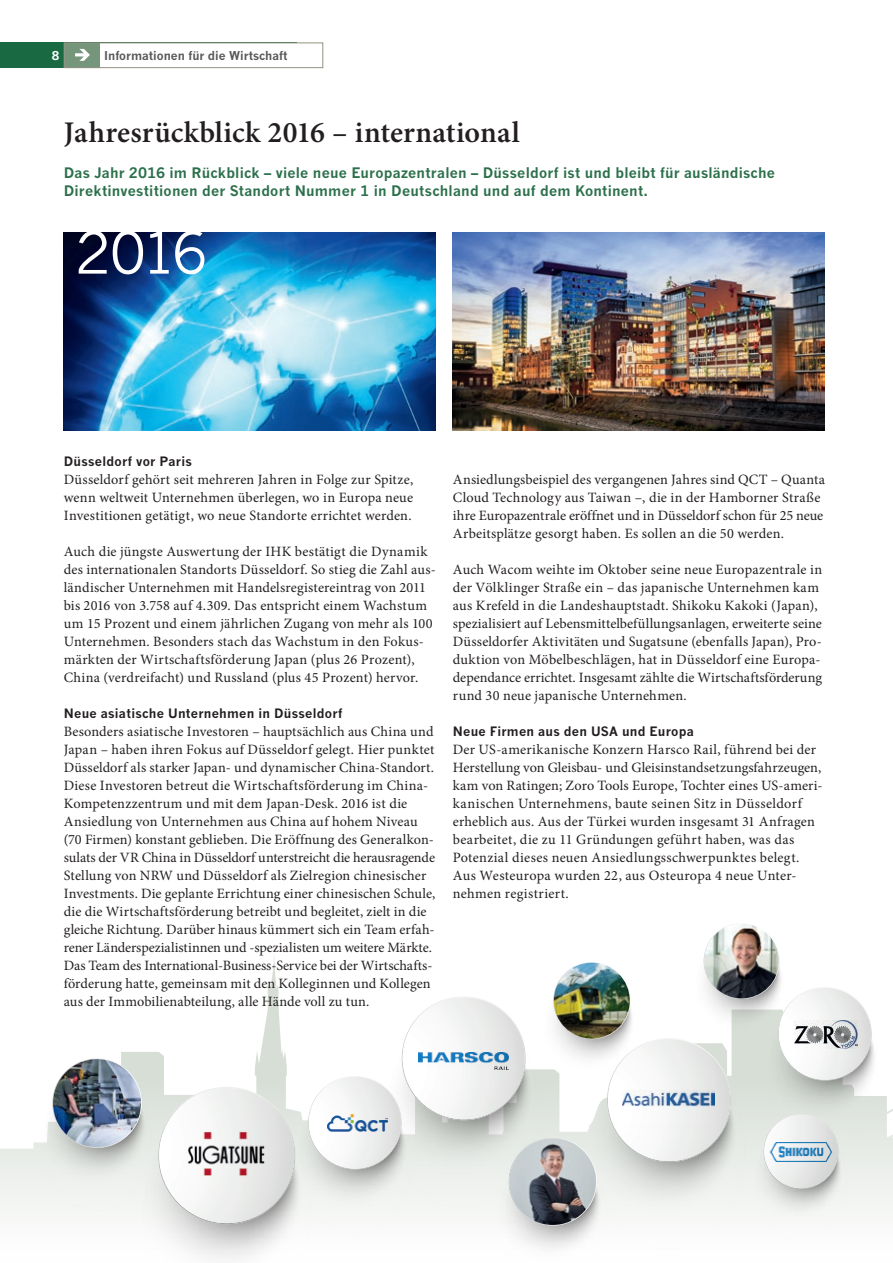
<style>
.page{position:relative;width:893px;height:1263px;background:#fff}
.page>*{position:absolute;margin:0;border:0;box-sizing:border-box;transform-origin:0 0}
.t1{font:57.15px "News Gothic MT Pro";color:#fff}
.t2{font:600 30px "Minion Pro";letter-spacing:.005em;color:#231f20}
.t3{font:14.25px/18px "Minion Pro";letter-spacing:.01em;color:#231f20}
.t4{font:700 14.25px/18px "News Gothic MT Pro";letter-spacing:.015em;color:#2c704b}
.t5{font:700 12.75px "News Gothic MT Pro";letter-spacing:.02em;color:#231f20}
.t6{font:700 12px "News Gothic MT Pro";color:#57585a}
.t7{font:700 12px "News Gothic MT Pro";color:#fff}
</style>
<div class="page">
<div style="left:0;top:43px;width:296px;height:25px;background:#196a43"></div>
<div style="left:64px;top:43px;width:259px;height:25px;background:#fff"></div>
<div style="left:64px;top:43px;width:35px;height:24px;background:#76967c"></div>
<div style="left:64px;top:43px;width:259px;height:25px;border:1px solid #939281"></div>
<svg style="left:75px;top:49px;width:15px;height:12px"></svg>
<svg style="left:0;top:958px;width:893px;height:254px"></svg>
<img style="left:545px;top:970px;width:94px;height:123px">
<svg style="left:553px;top:962px;width:77px;height:77px"></svg>
<img style="left:554px;top:963px;width:76px;height:75px;border-radius:38px">
<img style="left:696px;top:932px;width:92px;height:120px">
<svg style="left:704px;top:923px;width:75px;height:76px"></svg>
<img style="left:704px;top:924px;width:75px;height:74px;border-radius:37px">
<img style="left:768px;top:996px;width:114px;height:150px">
<svg style="left:778px;top:987px;width:94px;height:93px"></svg>
<div style="left:779px;top:988px;width:92px;height:92px;background:linear-gradient(to right,#fff,#dcdedd);border-radius:46px"></div>
<div style="left:794px;top:1020px;width:76px;height:28px;background:#dddfde"></div>
<img style="left:794px;top:1020px;width:63px;height:28px">
<img style="left:388px;top:1008px;width:151px;height:199px">
<svg style="left:402px;top:996px;width:124px;height:124px"></svg>
<div style="left:403px;top:997px;width:122px;height:122px;background:linear-gradient(to right,#fff,#dcdedd);border-radius:61px"></div>
<img style="left:418px;top:1052px;width:91px;height:17px">
<img style="left:594px;top:1050px;width:151px;height:171px">
<svg style="left:607px;top:1038px;width:124px;height:124px"></svg>
<div style="left:608px;top:1039px;width:122px;height:122px;background:linear-gradient(to right,#fff,#dcdedc);border-radius:61px"></div>
<svg style="left:622px;top:1082px;width:99px;height:45px"></svg>
<img style="left:622px;top:1082px;width:92px;height:41px">
<img style="left:144px;top:1100px;width:154px;height:159px">
<svg style="left:158px;top:1087px;width:137px;height:137px"></svg>
<div style="left:159px;top:1088px;width:135px;height:135px;background:linear-gradient(to right,#fff,#dadbda);border-radius:68px"></div>
<img style="left:185px;top:1130px;width:83px;height:48px">
<img style="left:298px;top:1085px;width:114px;height:134px">
<svg style="left:308px;top:1076px;width:94px;height:93px"></svg>
<div style="left:309px;top:1077px;width:92px;height:92px;background:linear-gradient(to right,#fff,#dddfdd);border-radius:46px"></div>
<img style="left:327px;top:1112px;width:61px;height:23px">
<img style="left:453px;top:232px;width:372px;height:198px">
<img style="left:499px;top:1146px;width:107px;height:103px">
<img style="left:509px;top:1138px;width:87px;height:87px;border-radius:43px">
<img style="left:756px;top:1121px;width:91px;height:100px">
<svg style="left:764px;top:1115px;width:74px;height:73px"></svg>
<div style="left:756px;top:1135px;width:78px;height:26px;background:linear-gradient(to bottom,#d7dad9,#d3d6d5)"></div>
<img style="left:756px;top:1135px;width:75px;height:26px">
<img style="left:64px;top:232px;width:372px;height:198px">
<img style="left:43px;top:1067px;width:109px;height:143px">
<svg style="left:52px;top:1058px;width:90px;height:90px"></svg>
<img style="left:53px;top:1059px;width:88px;height:88px;border-radius:44px">
<p class="t7" style="left:52px;top:48px;width:9px">8</p>
<p class="t6" style="left:104px;top:48px;width:185px">Informationen für die Wirtschaft</p>
<h2 class="t2" style="left:64px;top:112px;width:457px">Jahresrückblick 2016 – international</h2>
<p class="t4" style="left:64px;top:164px;width:713px">Das Jahr 2016 im Rückblick – viele neue Europazentralen – Düsseldorf ist und bleibt für ausländische<br>Direktinvestitionen der Standort Nummer 1 in Deutschland und auf dem Kontinent.</p>
<h1 class="t1" style="left:75px;top:218px;width:134px">2016</h1>
<p class="t5" style="left:64px;top:454px;width:129px">Düsseldorf vor Paris</p>
<p class="t3" style="left:64px;top:471px;width:351px;text-align:justify">Düsseldorf gehört seit mehreren Jahren in Folge zur Spitze, wenn weltweit Unternehmen überlegen, wo in Europa neue Investitionen getätigt, wo neue Standorte errichtet werden.</p>
<p class="t3" style="left:64px;top:543px;width:374px">Auch die jüngste Auswertung der IHK bestätigt die Dynamik des internationalen Standorts Düsseldorf. So stieg die Zahl aus&shy;ländischer Unternehmen mit Handelsregistereintrag von 2011 bis 2016 von 3.758 auf 4.309. Das entspricht einem Wachstum um 15 Prozent und einem jährlichen Zugang von mehr als 100<br>Unternehmen. Besonders stach das Wachstum in den Fokus&shy;märkten der Wirtschaftsförderung Japan (plus 26 Prozent), China (verdreifacht) und Russland (plus 45 Prozent) hervor.</p>
<p class="t5" style="left:64px;top:706px;width:280px">Neue asiatische Unternehmen in Düsseldorf</p>
<p class="t3" style="left:64px;top:723px;width:373px">Besonders asiatische Investoren – hauptsächlich aus China und Japan – haben ihren Fokus auf Düsseldorf gelegt. Hier punktet Düsseldorf als starker Japan- und dynamischer China-Standort.<br>Diese Investoren betreut die Wirtschaftsförderung im China-Kompetenzzentrum und mit dem Japan-Desk. 2016 ist die Ansiedlung von Unternehmen aus China auf hohem Niveau (70 Firmen) konstant geblieben. Die Eröffnung des Generalkon&shy;sulats der VR China in Düsseldorf unterstreicht die herausragende Stellung von NRW und Düsseldorf als Zielregion chinesischer Investments. Die geplante Errichtung einer chinesischen Schule, die die Wirtschaftsförderung betreibt und begleitet, zielt in die gleiche Richtung. Darüber hinaus kümmert sich ein Team erfah&shy;rener Länderspezialistinnen und -spezialisten um weitere Märkte.<br>Das Team des International-Business-Service bei der Wirtschafts&shy;förderung hatte, gemeinsam mit den Kolleginnen und Kollegen aus der Immobilienabteilung, alle Hände voll zu tun.</p>
<p class="t3" style="left:453px;top:471px;width:374px">Ansiedlungsbeispiel des vergangenen Jahres sind QCT – Quanta Cloud Technology aus Taiwan –, die in der Hamborner Straße ihre Europazentrale eröffnet und in Düsseldorf schon für 25 neue Arbeitsplätze gesorgt haben. Es sollen an die 50 werden.</p>
<p class="t3" style="left:453px;top:561px;width:371px">Auch Wacom weihte im Oktober seine neue Europazentrale in der Völklinger Straße ein – das japanische Unternehmen kam aus Krefeld in die Landeshauptstadt. Shikoku Kakoki (Japan), spezialisiert auf Lebensmittelbefüllungsanlagen, erweiterte seine Düsseldorfer Aktivitäten und Sugatsune (ebenfalls Japan), Pro&shy;duktion von Möbelbeschlägen, hat in Düsseldorf eine Europa&shy;dependance errichtet. Insgesamt zählte die Wirtschaftsförderung rund 30 neue japanische Unternehmen.</p>
<p class="t5" style="left:453px;top:724px;width:243px">Neue Firmen aus den USA und Europa</p>
<p class="t3" style="left:453px;top:741px;width:371px">Der US-amerikanische Konzern Harsco Rail, führend bei der Herstellung von Gleisbau- und Gleisinstandsetzungsfahrzeugen, kam von Ratingen; Zoro Tools Europe, Tochter eines US-ameri&shy;kanischen Unternehmens, baute seinen Sitz in Düsseldorf erheblich aus. Aus der Türkei wurden insgesamt 31 Anfragen bearbeitet, die zu 11 Gründungen geführt haben, was das Potenzial dieses neuen Ansiedlungsschwerpunktes belegt.<br>Aus Westeuropa wurden 22, aus Osteuropa 4 neue Unter&shy;nehmen registriert.</p>
</div>
